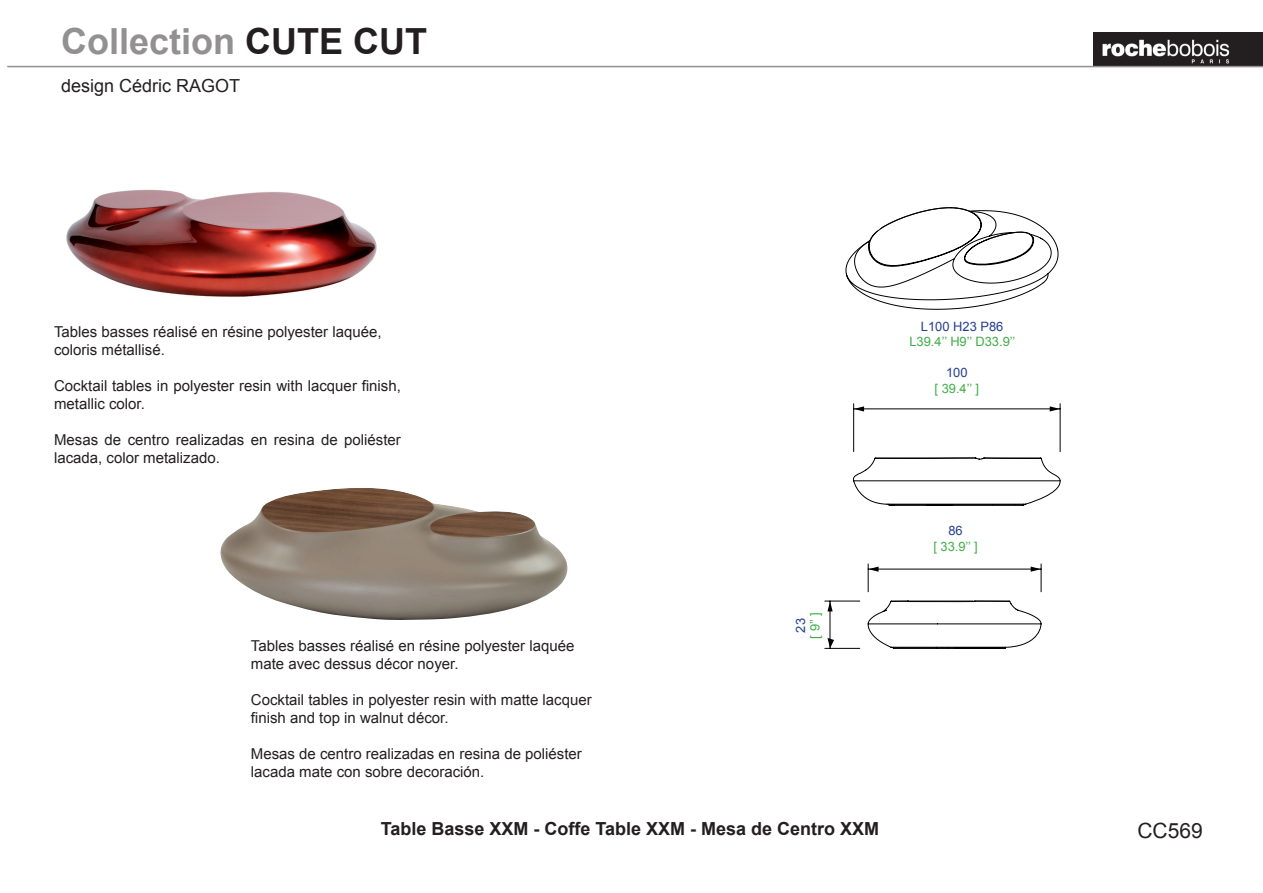
<style>
.page{position:relative;width:1263px;height:893px;background:#fff}
.page>*{position:absolute;margin:0;border:0;box-sizing:border-box;transform-origin:0 0}
.t1{font:700 36px "Arial";color:#929090}
.t2{font:21px "Arial";color:#231f20}
.t3{font:700 18px "Arial";color:#231f20}
.t4{font:18px "Arial";color:#231f20}
.t5{font:15px/18px "Arial";color:#231f20}
.t6{font:12.9px "Arial";color:#40ae49}
.t7{font:12.9px "Arial";color:#253f8e}
.s1{color:#231f20}
</style>
<div class="page">
<img style="left:1093px;top:33px;width:170px;height:33px">
<hr style="left:7px;top:66px;width:1256px;height:1px;background:#929090">
<img style="left:66px;top:189px;width:311px;height:108px">
<img style="left:220px;top:488px;width:348px;height:132px">
<hr style="left:825px;top:648px;width:35px;height:1px;background:#000">
<hr style="left:825px;top:601px;width:35px;height:1px;background:#000">
<hr style="left:830px;top:601px;width:1px;height:47px;background:#000">
<svg style="left:827px;top:638px;width:7px;height:10px"></svg>
<svg style="left:827px;top:601px;width:6px;height:10px"></svg>
<hr style="left:868px;top:569px;width:173px;height:1px;background:#000">
<svg style="left:868px;top:564px;width:10px;height:28px"></svg>
<svg style="left:1031px;top:564px;width:11px;height:28px"></svg>
<svg style="left:867px;top:600px;width:175px;height:49px"></svg>
<hr style="left:853px;top:404px;width:1px;height:48px;background:#000">
<hr style="left:1060px;top:404px;width:1px;height:48px;background:#000">
<hr style="left:854px;top:409px;width:206px;height:1px;background:#000">
<svg style="left:854px;top:406px;width:10px;height:5px"></svg>
<svg style="left:1050px;top:406px;width:10px;height:5px"></svg>
<svg style="left:852px;top:457px;width:209px;height:49px"></svg>
<svg style="left:845px;top:207px;width:213px;height:103px"></svg>
<h1 class="t1" style="left:61px;top:16px;width:367px">Collection <span class="s1">CUTE CUT</span></h1>
<p class="t4" style="left:61px;top:73px;width:181px">design Cédric RAGOT</p>
<p class="t5" style="left:54px;top:323px;width:329px">Tables basses réalisé en résine polyester laquée, coloris métallisé.</p>
<p class="t5" style="left:54px;top:377px;width:348px">Cocktail tables in polyester resin with lacquer finish, metallic color.</p>
<p class="t5" style="left:54px;top:431px;width:348px">Mesas de centro realizadas en resina de poliéster lacada, color metalizado.</p>
<p class="t5" style="left:251px;top:637px;width:325px">Tables basses réalisé en résine polyester laquée mate avec dessus décor noyer.</p>
<p class="t5" style="left:251px;top:691px;width:342px">Cocktail tables in polyester resin with matte lacquer finish and top in walnut décor.</p>
<p class="t5" style="left:251px;top:745px;width:332px">Mesas de centro realizadas en resina de poliéster lacada mate con sobre decoración.</p>
<p class="t7" style="left:792px;top:632px;width:16px;rotate:-90deg">23</p>
<p class="t6" style="left:806px;top:639px;width:28px;rotate:-90deg">[ 9’’ ]</p>
<p class="t7" style="left:921px;top:317px;width:84px">L100 H23 P86</p>
<p class="t6" style="left:909px;top:333px;width:107px">L39.4’’ H9’’ D33.9’’</p>
<p class="t7" style="left:946px;top:364px;width:23px">100</p>
<p class="t6" style="left:934px;top:379px;width:46px">[ 39.4’’ ]</p>
<p class="t7" style="left:948px;top:522px;width:16px">86</p>
<p class="t6" style="left:933px;top:537px;width:46px">[ 33.9’’ ]</p>
<p class="t3" style="left:381px;top:816px;width:500px">Table Basse XXM - Coffe Table XXM - Mesa de Centro XXM</p>
<h2 class="t2" style="left:1137px;top:816px;width:67px">CC569</h2>
</div>
